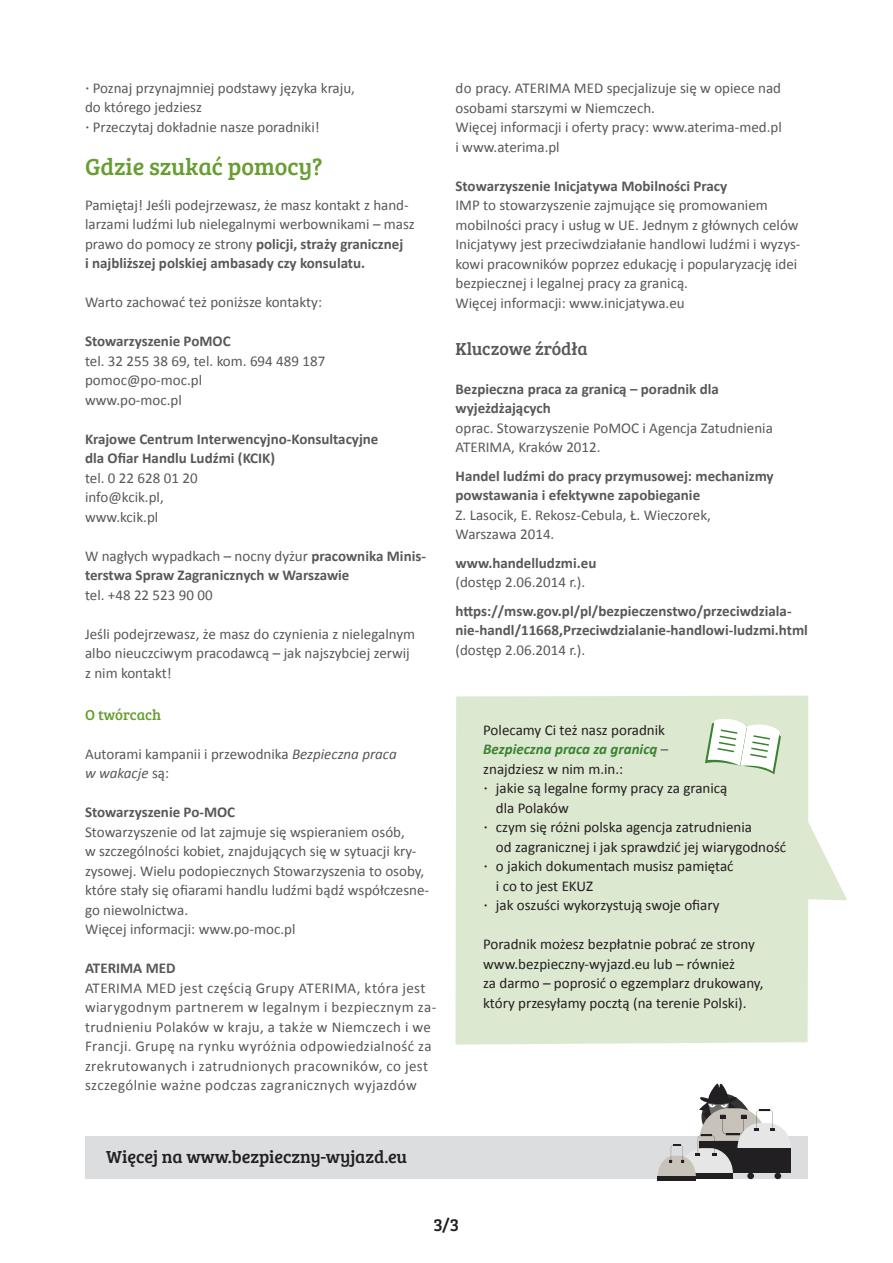
<style>
.page{position:relative;width:893px;height:1263px;background:#fff}
.page>*{position:absolute;margin:0;border:0;box-sizing:border-box;transform-origin:0 0}
.t1{font:24px "Bree Serif";color:#689e31}
.t2{font:18px "Bree Serif";color:#231f20}
.t3{font:18px "Bree Serif";color:#57585a}
.t4{font:15px/19.5px "Calibri";color:#57585a}
.t5{font:700 15px/19.5px "Calibri";color:#57585a}
.t6{font:15px "Calibri";color:#231f20}
.t7{font:15px/19.5px "Calibri";letter-spacing:.02em;color:#57585a}
.t8{font:italic 700 15px "Calibri";color:#398230}
.t9{font:italic 15px "Calibri";color:#57585a}
.t10{font:15px "Bree Serif";letter-spacing:-.01em;color:#689e31}
.t11{font:15px "Bree Serif";color:#231f20}
.s1{font-family:"Bree Serif"}
.s2{font-weight:700}
.s3{font-weight:400}
.s4{font-style:italic}
.s5{font-style:normal}
.s6{font-weight:400;font-style:normal;color:#57585a}
</style>
<div class="page">
<div style="left:85px;top:1136px;width:723px;height:42px;background:#dcdddf"></div>
<svg style="left:455px;top:696px;width:392px;height:348px;background:#e0ead4"></svg>
<svg style="left:705px;top:715px;width:76px;height:59px"></svg>
<div style="left:679px;top:1173px;width:54px;height:6px;background:#211f21"></div>
<div style="left:747px;top:1173px;width:7px;height:6px;background:#211f21;border-radius:50%"></div>
<div style="left:774px;top:1173px;width:7px;height:6px;background:#211f21;border-radius:50%"></div>
<div style="left:658px;top:1176px;width:38px;height:5px;background:#211f21"></div>
<svg style="left:658px;top:1083px;width:133px;height:93px"></svg>
<p class="t4" style="left:85px;top:78px;width:271px"><span class="s1">·</span> Poznaj przynajmniej podstawy języka kraju,</p>
<p class="t4" style="left:85px;top:97px;width:118px">do którego jedziesz</p>
<p class="t4" style="left:85px;top:117px;width:236px"><span class="s1">·</span> Przeczytaj dokładnie nasze poradniki!</p>
<p class="t1" style="left:85px;top:149px;width:239px">Gdzie szukać pomocy?</p>
<p class="t4" style="left:85px;top:195px;width:331px">Pamiętaj! Jeśli podejrzewasz, że masz kontakt z hand&shy;larzami ludźmi lub nielegalnymi werbownikami – masz prawo do pomocy ze strony <span class="s2">policji, straży granicznej</span></p>
<p class="t5" style="left:85px;top:253px;width:282px">i najbliższej polskiej ambasady czy konsulatu.</p>
<p class="t4" style="left:85px;top:292px;width:238px">Warto zachować też poniższe kontakty:</p>
<p class="t5" style="left:85px;top:331px;width:147px">Stowarzyszenie PoMOC</p>
<p class="t4" style="left:85px;top:351px;width:242px">tel. 32 255 38 69, tel. kom. 694 489 187</p>
<p class="t4" style="left:85px;top:370px;width:119px">pomoc@po-moc.pl</p>
<p class="t4" style="left:85px;top:390px;width:98px">www.po-moc.pl</p>
<p class="t5" style="left:85px;top:428px;width:295px">Krajowe Centrum Interwencyjno-Konsultacyjne</p>
<p class="t5" style="left:85px;top:448px;width:192px">dla Ofiar Handlu Ludźmi (KCIK)</p>
<p class="t4" style="left:85px;top:468px;width:114px">tel. 0 22 628 01 20</p>
<p class="t4" style="left:85px;top:487px;width:80px">info@kcik.pl,</p>
<p class="t4" style="left:85px;top:507px;width:75px">www.kcik.pl</p>
<p class="t5" style="left:85px;top:545px;width:342px"><span class="s3">W nagłych wypadkach – nocny dyżur</span> pracownika Minis&shy;terstwa Spraw Zagranicznych w Warszawie</p>
<p class="t4" style="left:85px;top:585px;width:129px">tel. +48 22 523 90 00</p>
<p class="t4" style="left:85px;top:624px;width:332px">Jeśli podejrzewasz, że masz do czynienia z nielegalnym albo nieuczciwym pracodawcą – jak najszybciej zerwij</p>
<p class="t4" style="left:85px;top:663px;width:88px">z nim kontakt!</p>
<p class="t10" style="left:85px;top:703px;width:77px">O twórcach</p>
<p class="t4" style="left:85px;top:744px;width:313px">Autorami kampanii i przewodnika <span class="s4">Bezpieczna praca</span></p>
<p class="t9" style="left:85px;top:763px;width:86px">w wakacje <span class="s5">są:</span></p>
<p class="t5" style="left:85px;top:802px;width:152px">Stowarzyszenie Po-MOC</p>
<p class="t4" style="left:85px;top:822px;width:321px">Stowarzyszenie od lat zajmuje się wspieraniem osób,</p>
<p class="t4" style="left:85px;top:841px;width:346px">w szczególności kobiet, znajdujących się w sytuacji kry&shy;zysowej. Wielu podopiecznych Stowarzyszenia to osoby, które stały się ofiarami handlu ludźmi bądź współczesne&shy;go niewolnictwa.</p>
<p class="t4" style="left:85px;top:919px;width:212px">Więcej informacji: www.po-moc.pl</p>
<p class="t5" style="left:85px;top:958px;width:92px">ATERIMA MED</p>
<p class="t7" style="left:85px;top:978px;width:353px">ATERIMA MED jest częścią Grupy ATERIMA, która jest wiarygodnym partnerem w legalnym i bezpiecznym za&shy;trudnieniu Polaków w kraju, a także w Niemczech i we Francji. Grupę na rynku wyróżnia odpowiedzialność za zrekrutowanych i zatrudnionych pracowników, co jest szczególnie ważne podczas zagranicznych wyjazdów</p>
<p class="t4" style="left:455px;top:78px;width:327px">do pracy. ATERIMA MED specjalizuje się w opiece nad osobami starszymi w Niemczech.</p>
<p class="t4" style="left:455px;top:117px;width:328px">Więcej informacji i oferty pracy: www.aterima-med.pl</p>
<p class="t4" style="left:455px;top:136px;width:106px">i www.aterima.pl</p>
<p class="t5" style="left:455px;top:175px;width:273px">Stowarzyszenie Inicjatywa Mobilności Pracy</p>
<p class="t4" style="left:455px;top:195px;width:346px">IMP to stowarzyszenie zajmujące się promowaniem mobilności pracy i usług w UE. Jednym z głównych celów Inicjatywy jest przeciwdziałanie handlowi ludźmi i wyzys&shy;kowi pracowników poprzez edukację i popularyzację idei bezpiecznej i legalnej pracy za granicą.</p>
<p class="t4" style="left:455px;top:292px;width:231px">Więcej informacji: www.inicjatywa.eu</p>
<p class="t3" style="left:456px;top:336px;width:133px">Kluczowe źródła</p>
<p class="t5" style="left:456px;top:379px;width:265px">Bezpieczna praca za granicą – poradnik dla</p>
<p class="t5" style="left:456px;top:398px;width:97px">wyjeżdżających</p>
<p class="t4" style="left:456px;top:418px;width:319px">oprac. Stowarzyszenie PoMOC i Agencja Zatudnienia<br>ATERIMA, Kraków 2012.</p>
<p class="t5" style="left:456px;top:466px;width:320px">Handel ludźmi do pracy przymusowej: mechanizmy</p>
<p class="t5" style="left:456px;top:485px;width:246px">powstawania i efektywne zapobieganie</p>
<p class="t4" style="left:456px;top:505px;width:257px">Z. Lasocik, E. Rekosz-Cebula, Ł. Wieczorek,</p>
<p class="t4" style="left:456px;top:524px;width:100px">Warszawa 2014.</p>
<p class="t5" style="left:456px;top:553px;width:142px">www.handelludzmi.eu</p>
<p class="t4" style="left:456px;top:572px;width:131px">(dostęp 2.06.2014 r.).</p>
<p class="t5" style="left:456px;top:601px;width:354px">https://msw.gov.pl/pl/bezpieczenstwo/przeciwdziala&shy;nie-handl/11668,Przeciwdzialanie-handlowi-ludzmi.html</p>
<p class="t4" style="left:456px;top:640px;width:131px">(dostęp 2.06.2014 r.).</p>
<p class="t6" style="left:483px;top:719px;width:183px">Polecamy Ci też nasz poradnik</p>
<p class="t8" style="left:483px;top:738px;width:187px">Bezpieczna praca za granicą <span class="s6">–</span></p>
<p class="t6" style="left:483px;top:758px;width:142px">znajdziesz w nim m.in.:</p>
<p class="t6" style="left:496px;top:778px;width:233px">jakie są legalne formy pracy za granicą</p>
<p class="t6" style="left:496px;top:797px;width:74px">dla Polaków</p>
<p class="t6" style="left:496px;top:817px;width:258px">czym się różni polska agencja zatrudnienia</p>
<p class="t6" style="left:496px;top:836px;width:292px">od zagranicznej i jak sprawdzić jej wiarygodność</p>
<p class="t6" style="left:496px;top:856px;width:239px">o jakich dokumentach musisz pamiętać</p>
<p class="t6" style="left:496px;top:875px;width:99px">i co to jest EKUZ</p>
<p class="t6" style="left:496px;top:895px;width:225px">jak oszuści wykorzystują swoje ofiary</p>
<p class="t6" style="left:483px;top:934px;width:273px">Poradnik możesz bezpłatnie pobrać ze strony</p>
<p class="t6" style="left:483px;top:953px;width:253px">www.bezpieczny-wyjazd.eu lub – również</p>
<p class="t6" style="left:483px;top:973px;width:282px">za darmo – poprosić o egzemplarz drukowany,</p>
<p class="t6" style="left:483px;top:992px;width:265px">który przesyłamy pocztą (na terenie Polski).</p>
<p class="t11" style="left:483px;top:777px;width:6px">·</p>
<p class="t11" style="left:483px;top:816px;width:6px">·</p>
<p class="t11" style="left:483px;top:855px;width:6px">·</p>
<p class="t11" style="left:483px;top:894px;width:6px">·</p>
<p class="t2" style="left:106px;top:1144px;width:302px">Więcej na www.bezpieczny-wyjazd.eu</p>
<p class="t2" style="left:434px;top:1212px;width:27px">3/3</p>
</div>
